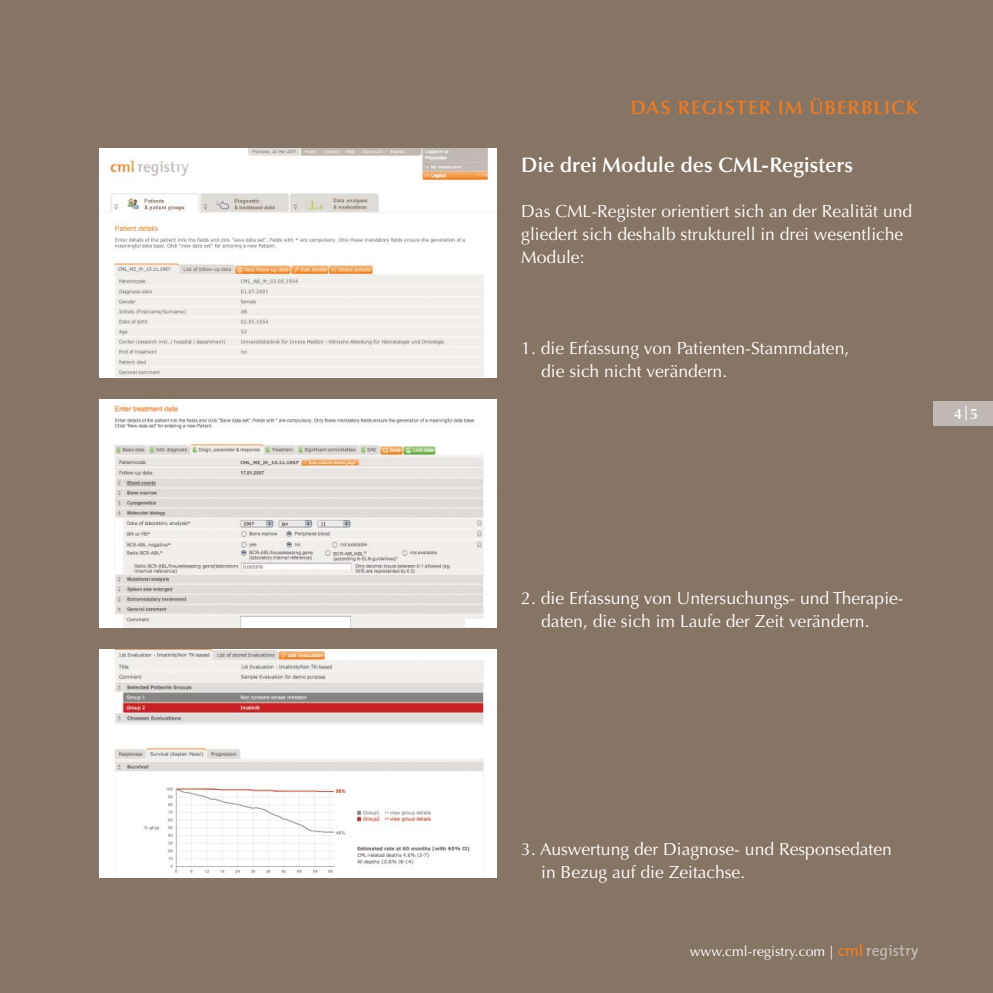
<style>
.page{position:relative;width:993px;height:993px;background:#fff}
.page>*{position:absolute;margin:0;border:0;box-sizing:border-box;transform-origin:0 0}
.t1{font:600 21px "Optima";color:#fff}
.t2{font:600 19.25px "Optima";letter-spacing:.06em;color:#ef7b22}
.t3{font:17.5px/22.8px "Optima";color:#fff}
.t4{font:600 14.88px "Optima";color:#fff}
.t5{font:14px "Optima";color:#fff}
</style>
<div class="page">
<div style="left:0;top:0;width:992px;height:992px;background:#867464"></div>
<img style="left:99px;top:649px;width:397px;height:228px">
<img style="left:99px;top:399px;width:397px;height:228px">
<div style="left:465px;top:619px;width:25px;height:8px;background:#fff"></div>
<img style="left:99px;top:149px;width:397px;height:228px">
<div style="left:933px;top:401px;width:59px;height:25px;background:#c0b8b4"></div>
<svg style="left:838px;top:944px;width:80px;height:15px"></svg>
<p class="t2" style="left:630px;top:99px;width:289px">DAS REGISTER IM ÜBERBLICK</p>
<p class="t1" style="left:521px;top:156px;width:333px">Die drei Module des CML-Registers</p>
<p class="t3" style="left:521px;top:202px;width:392px">Das CML-Register orientiert sich an der Realität und gliedert sich deshalb strukturell in drei wesentliche<br>Module:</p>
<p class="t3" style="left:541px;top:338px;width:309px;text-indent:-20px">1. die Erfassung von Patienten-Stammdaten, die sich nicht verändern.</p>
<p class="t4" style="left:953px;top:408px;width:25px">4|5</p>
<p class="t3" style="left:541px;top:588px;width:364px;text-indent:-20px">2. die Erfassung von Untersuchungs- und Therapie&shy;daten, die sich im Laufe der Zeit verändern.</p>
<p class="t3" style="left:541px;top:839px;width:352px;text-indent:-20px">3. Auswertung der Diagnose- und Responsedaten in Bezug auf die Zeitachse.</p>
<p class="t5" style="left:689px;top:945px;width:145px">www.cml-registry.com |</p>
</div>
